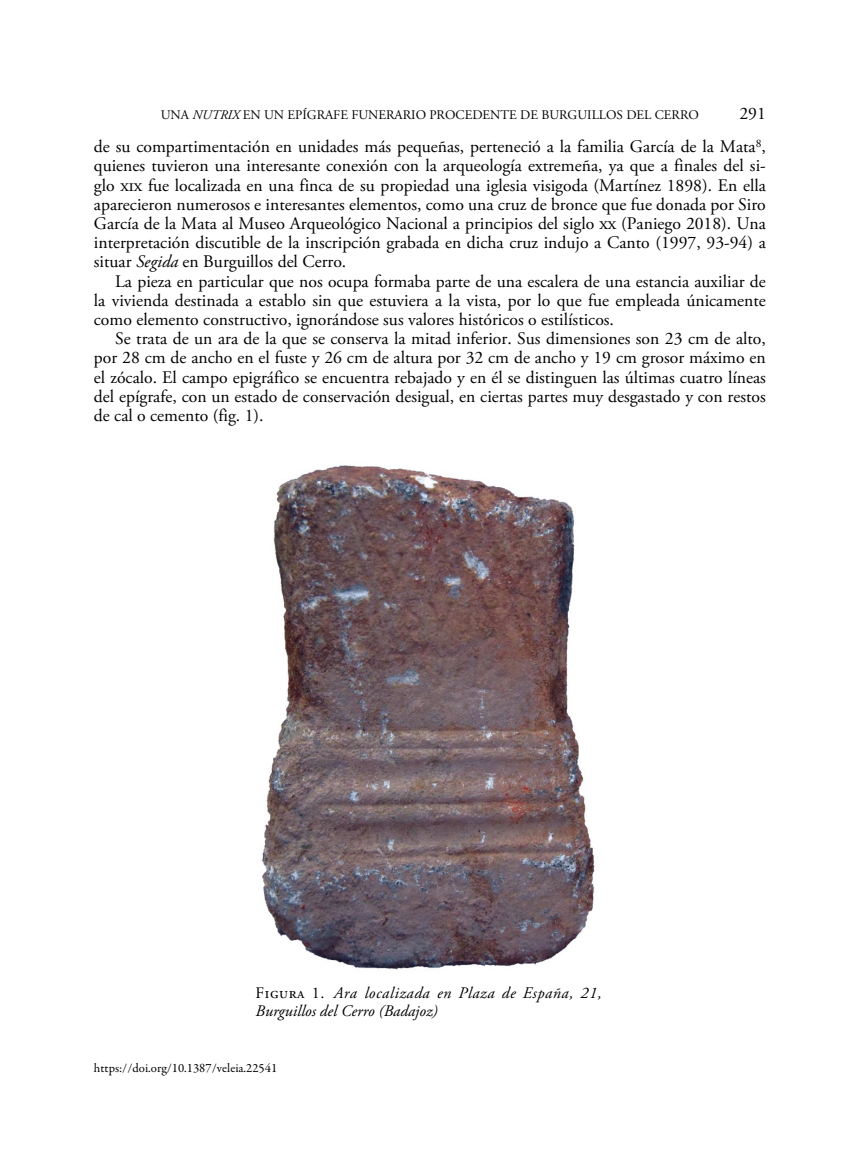
<style>
.page{position:relative;width:851px;height:1149px;background:#fff}
.page>*{position:absolute;margin:0;border:0;box-sizing:border-box;transform-origin:0 0}
.t1{font:17.7px/19.2px "Adobe Garamond Pro";color:#000;text-align:justify}
.t2{font:italic 16.2px/17.5px "Adobe Garamond Pro";letter-spacing:.035em;color:#000}
.t3{font:13.2px "Adobe Garamond Pro";letter-spacing:.16em;color:#000}
.t4{font:italic 13.2px "Adobe Garamond Pro";color:#000}
.t5{font:12.75px "Garamond Premr Pro";color:#000}
.s1{font-style:normal}
.s2{font-style:italic}
</style>
<div class="page">
<img style="left:261px;top:465px;width:334px;height:505px">
<p class="t4" style="left:161px;top:107px;width:41px"><span class="s1">Una</span> nutrix</p>
<p class="t3" style="left:243px;top:107px;width:457px">en un epígrafe funerario procedente de Burguillos del Cerro</p>
<p class="t1" style="left:739px;top:104px;width:28px">291</p>
<p class="t1" style="left:94px;top:137px;width:673px">de su compartimentación en unidades más pequeñas, perteneció a la familia García de la Mata<sup>8</sup>, quienes tuvieron una interesante conexión con la arqueología extremeña, ya que a finales del si&shy;glo xix fue localizada en una finca de su propiedad una iglesia visigoda (Martínez 1898). En ella aparecieron numerosos e interesantes elementos, como una cruz de bronce que fue donada por Siro García de la Mata al Museo Arqueológico Nacional a principios del siglo xx (Paniego 2018). Una interpretación discutible de la inscripción grabada en dicha cruz indujo a Canto (1997, 93-94) a situar <span class="s2">Segida</span> en Burguillos del Cerro.</p>
<p class="t1" style="left:94px;top:272px;width:673px;text-indent:21px">La pieza en particular que nos ocupa formaba parte de una escalera de una estancia auxiliar de la vivienda destinada a establo sin que estuviera a la vista, por lo que fue empleada únicamente como elemento constructivo, ignorándose sus valores históricos o estilísticos.</p>
<p class="t1" style="left:94px;top:329px;width:673px;text-indent:21px">Se trata de un ara de la que se conserva la mitad inferior. Sus dimensiones son 23 cm de alto, por 28 cm de ancho en el fuste y 26 cm de altura por 32 cm de ancho y 19 cm grosor máximo en el zócalo. El campo epigráfico se encuentra rebajado y en él se distinguen las últimas cuatro líneas del epígrafe, con un estado de conservación desigual, en ciertas partes muy desgastado y con restos de cal o cemento (fig. 1).</p>
<p class="t2" style="left:255px;top:984px;width:348px"><span class="s1">Figura 1.</span> Ara localizada en Plaza de España, 21,<br>Burguillos del Cerro (Badajoz)</p>
<p class="t5" style="left:94px;top:1060px;width:185px">https://doi.org/10.1387/veleia.22541</p>
</div>
